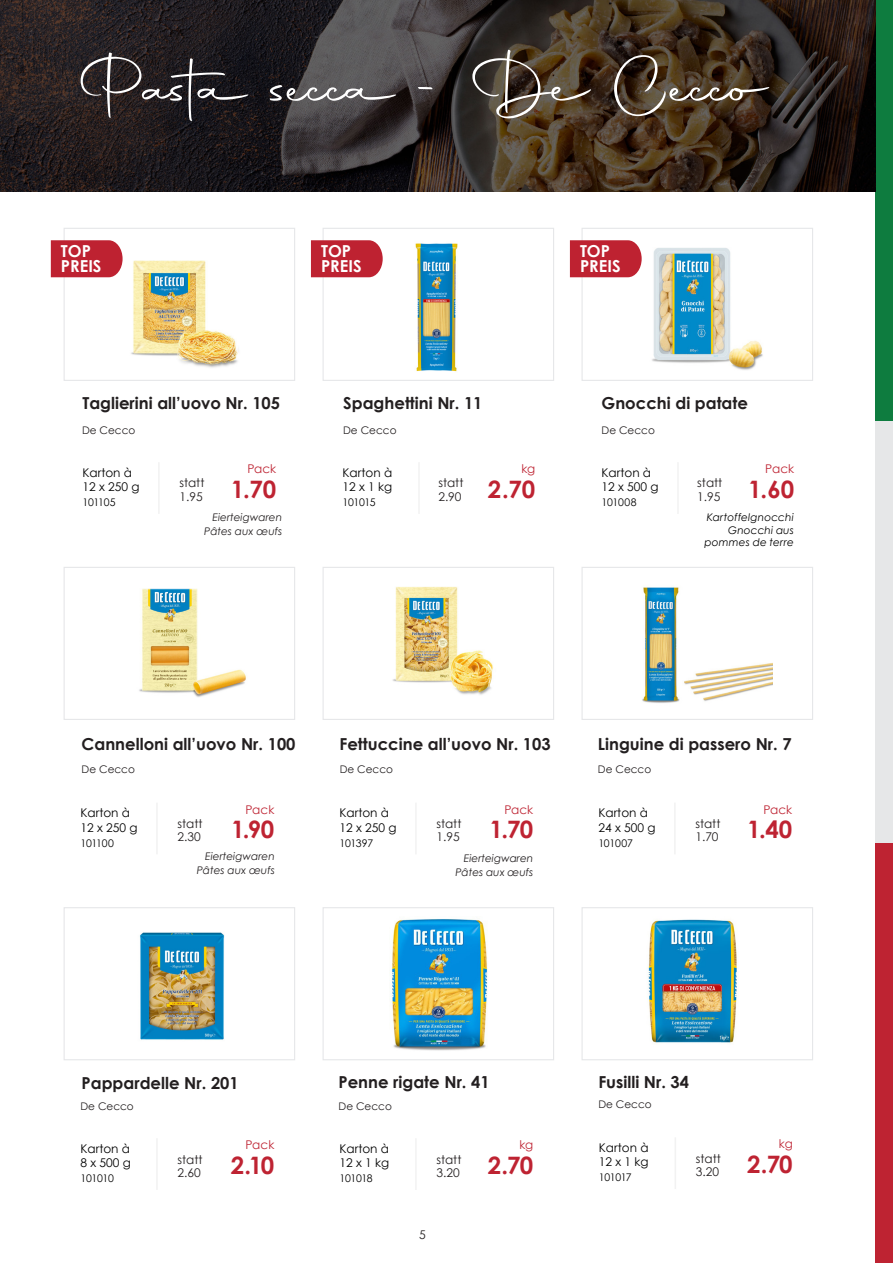
<style>
.page{position:relative;width:893px;height:1263px;background:#fff}
.page>*{position:absolute;margin:0;border:0;box-sizing:border-box;transform-origin:0 0}
.t1{font:67.5px "Autography";color:#fff}
.t2{font:700 24px "Century Gothic";letter-spacing:-.02em;color:#be2332}
.t3{font:700 16.5px "Century Gothic";color:#231f20}
.t4{font:700 16.5px/15px "Century Gothic";color:#fff}
.t5{font:12px/14.4px "Century Gothic";color:#000}
.t6{font:12px "Century Gothic";color:#231f20}
.t7{font:12px "Century Gothic";color:#be2332}
.t8{font:italic 10.5px "Century Gothic";color:#231f20}
.t9{font:10.5px "Century Gothic";color:#231f20}
.t10{font:10.5px "Century Gothic";letter-spacing:-.025em;color:#000}
.t11{font:italic 10.5px/12.6px "Century Gothic";letter-spacing:.015em;color:#000;text-align:right}
</style>
<div class="page">
<div style="left:875px;top:842px;width:18px;height:421px;background:#be2332"></div>
<div style="left:875px;top:0;width:18px;height:421px;background:#0e7c3f"></div>
<div style="left:875px;top:421px;width:18px;height:421px;background:#e6e7e8"></div>
<img style="left:0;top:0;width:875px;height:191px">
<div style="left:323px;top:228px;width:231px;height:153px;border:1px solid #e6e7e9"></div>
<div style="left:581px;top:228px;width:232px;height:153px;border:1px solid #e6e7e9"></div>
<div style="left:64px;top:228px;width:231px;height:153px;border:1px solid #e6e7e9"></div>
<hr style="left:158px;top:462px;width:2px;height:52px;background:#f2f2f2">
<hr style="left:418px;top:462px;width:2px;height:52px;background:#f2f2f2">
<hr style="left:677px;top:462px;width:2px;height:52px;background:#f2f2f2">
<img style="left:131px;top:261px;width:108px;height:107px">
<img style="left:415px;top:243px;width:43px;height:129px">
<img style="left:652px;top:248px;width:111px;height:122px">
<hr style="left:156px;top:803px;width:2px;height:51px;background:#f2f2f2">
<hr style="left:415px;top:803px;width:2px;height:51px;background:#f2f2f2">
<hr style="left:674px;top:803px;width:2px;height:51px;background:#f2f2f2">
<hr style="left:415px;top:1138px;width:2px;height:52px;background:#f2f2f2">
<hr style="left:156px;top:1138px;width:2px;height:52px;background:#f2f2f2">
<hr style="left:675px;top:1137px;width:1px;height:52px;background:#f2f2f2">
<svg style="left:51px;top:240px;width:72px;height:37px;background:#c12d3b"></svg>
<svg style="left:311px;top:240px;width:72px;height:37px;background:#c12d3b"></svg>
<svg style="left:570px;top:240px;width:72px;height:37px;background:#c12d3b"></svg>
<div style="left:323px;top:567px;width:231px;height:153px;border:1px solid #e6e7e9"></div>
<div style="left:581px;top:567px;width:232px;height:153px;border:1px solid #e6e7e9"></div>
<div style="left:64px;top:567px;width:231px;height:153px;border:1px solid #e6e7e9"></div>
<img style="left:139px;top:589px;width:107px;height:108px">
<img style="left:393px;top:587px;width:100px;height:108px">
<img style="left:642px;top:587px;width:130px;height:116px">
<div style="left:323px;top:907px;width:231px;height:153px;border:1px solid #e6e7e9"></div>
<div style="left:581px;top:907px;width:232px;height:153px;border:1px solid #e6e7e9"></div>
<div style="left:64px;top:907px;width:231px;height:153px;border:1px solid #e6e7e9"></div>
<img style="left:140px;top:932px;width:85px;height:108px">
<img style="left:391px;top:919px;width:97px;height:132px">
<img style="left:648px;top:919px;width:89px;height:124px">
<p class="t1" style="left:79px;top:43px;width:692px">Pasta secca - De Cecco</p>
<p class="t4" style="left:61px;top:243px;width:42px">TOP<br>PREIS</p>
<p class="t4" style="left:321px;top:243px;width:42px">TOP<br>PREIS</p>
<p class="t4" style="left:580px;top:243px;width:42px">TOP<br>PREIS</p>
<p class="t3" style="left:82px;top:391px;width:199px">Taglierini all’uovo Nr. 105</p>
<p class="t9" style="left:82px;top:422px;width:55px">De Cecco</p>
<p class="t9" style="left:343px;top:422px;width:55px">De Cecco</p>
<p class="t3" style="left:343px;top:391px;width:141px">Spaghettini Nr. 11</p>
<p class="t3" style="left:601px;top:391px;width:148px">Gnocchi di patate</p>
<p class="t9" style="left:601px;top:422px;width:55px">De Cecco</p>
<p class="t7" style="left:247px;top:460px;width:30px">Pack</p>
<p class="t2" style="left:231px;top:471px;width:47px">1.70</p>
<p class="t5" style="left:82px;top:465px;width:59px">Karton à<br>12 x 250 g</p>
<p class="t5" style="left:343px;top:465px;width:51px">Karton à<br>12 x 1 kg</p>
<p class="t10" style="left:82px;top:495px;width:35px">101105</p>
<p class="t10" style="left:343px;top:495px;width:35px">101015</p>
<p class="t6" style="left:179px;top:475px;width:27px">statt</p>
<p class="t6" style="left:179px;top:488px;width:25px">1.95</p>
<p class="t6" style="left:438px;top:475px;width:27px">statt</p>
<p class="t6" style="left:438px;top:488px;width:25px">2.90</p>
<p class="t7" style="left:521px;top:460px;width:15px">kg</p>
<p class="t2" style="left:488px;top:471px;width:49px">2.70</p>
<p class="t5" style="left:601px;top:465px;width:59px">Karton à<br>12 x 500 g</p>
<p class="t10" style="left:601px;top:495px;width:37px">101008</p>
<p class="t6" style="left:697px;top:475px;width:27px">statt</p>
<p class="t6" style="left:697px;top:488px;width:25px">1.95</p>
<p class="t7" style="left:765px;top:460px;width:30px">Pack</p>
<p class="t2" style="left:748px;top:471px;width:48px">1.60</p>
<p class="t8" style="left:213px;top:510px;width:71px">Eierteigwaren</p>
<p class="t8" style="left:204px;top:524px;width:79px">Pâtes aux œufs</p>
<p class="t11" style="left:707px;top:511px;width:89px">Kartoffelgnocchi</p>
<p class="t11" style="left:704px;top:523px;width:91px">Gnocchi aus pommes de terre</p>
<p class="t3" style="left:82px;top:732px;width:215px">Cannelloni all’uovo Nr. 100</p>
<p class="t9" style="left:82px;top:762px;width:55px">De Cecco</p>
<p class="t3" style="left:339px;top:732px;width:213px">Fettuccine all’uovo Nr. 103</p>
<p class="t9" style="left:340px;top:762px;width:55px">De Cecco</p>
<p class="t3" style="left:598px;top:732px;width:195px">Linguine di passero Nr. 7</p>
<p class="t9" style="left:598px;top:762px;width:55px">De Cecco</p>
<p class="t5" style="left:80px;top:806px;width:59px">Karton à<br>12 x 250 g</p>
<p class="t10" style="left:80px;top:835px;width:35px">101100</p>
<p class="t6" style="left:177px;top:815px;width:27px">statt</p>
<p class="t6" style="left:177px;top:829px;width:25px">2.30</p>
<p class="t7" style="left:245px;top:801px;width:30px">Pack</p>
<p class="t2" style="left:231px;top:811px;width:45px">1.90</p>
<p class="t6" style="left:436px;top:815px;width:27px">statt</p>
<p class="t5" style="left:339px;top:806px;width:59px">Karton à<br>12 x 250 g</p>
<p class="t10" style="left:339px;top:835px;width:35px">101397</p>
<p class="t6" style="left:436px;top:829px;width:25px">1.95</p>
<p class="t7" style="left:504px;top:801px;width:30px">Pack</p>
<p class="t2" style="left:490px;top:811px;width:45px">1.70</p>
<p class="t6" style="left:695px;top:815px;width:27px">statt</p>
<p class="t5" style="left:598px;top:806px;width:59px">Karton à<br>24 x 500 g</p>
<p class="t10" style="left:598px;top:835px;width:36px">101007</p>
<p class="t6" style="left:695px;top:829px;width:25px">1.70</p>
<p class="t8" style="left:205px;top:849px;width:71px">Eierteigwaren</p>
<p class="t8" style="left:197px;top:863px;width:79px">Pâtes aux œufs</p>
<p class="t8" style="left:464px;top:851px;width:71px">Eierteigwaren</p>
<p class="t8" style="left:455px;top:864px;width:79px">Pâtes aux œufs</p>
<p class="t7" style="left:763px;top:801px;width:30px">Pack</p>
<p class="t2" style="left:747px;top:811px;width:47px">1.40</p>
<p class="t3" style="left:82px;top:1070px;width:159px">Pappardelle Nr. 201</p>
<p class="t9" style="left:80px;top:1098px;width:55px">De Cecco</p>
<p class="t3" style="left:338px;top:1069px;width:153px">Penne rigate Nr. 41</p>
<p class="t9" style="left:338px;top:1098px;width:55px">De Cecco</p>
<p class="t3" style="left:598px;top:1069px;width:92px">Fusilli Nr. 34</p>
<p class="t9" style="left:598px;top:1097px;width:55px">De Cecco</p>
<p class="t5" style="left:80px;top:1141px;width:52px">Karton à<br>8 x 500 g</p>
<p class="t10" style="left:80px;top:1171px;width:35px">101010</p>
<p class="t6" style="left:177px;top:1151px;width:27px">statt</p>
<p class="t6" style="left:177px;top:1164px;width:25px">2.60</p>
<p class="t7" style="left:245px;top:1136px;width:30px">Pack</p>
<p class="t2" style="left:231px;top:1147px;width:45px">2.10</p>
<p class="t5" style="left:339px;top:1141px;width:51px">Karton à<br>12 x 1 kg</p>
<p class="t10" style="left:339px;top:1171px;width:35px">101018</p>
<p class="t6" style="left:436px;top:1151px;width:27px">statt</p>
<p class="t6" style="left:436px;top:1164px;width:25px">3.20</p>
<p class="t7" style="left:519px;top:1136px;width:15px">kg</p>
<p class="t2" style="left:488px;top:1147px;width:47px">2.70</p>
<p class="t5" style="left:599px;top:1140px;width:51px">Karton à<br>12 x 1 kg</p>
<p class="t10" style="left:599px;top:1170px;width:34px">101017</p>
<p class="t6" style="left:696px;top:1150px;width:27px">statt</p>
<p class="t6" style="left:696px;top:1163px;width:25px">3.20</p>
<p class="t7" style="left:779px;top:1135px;width:15px">kg</p>
<p class="t2" style="left:747px;top:1146px;width:47px">2.70</p>
<p class="t6" style="left:419px;top:1226px;width:8px">5</p>
</div>
